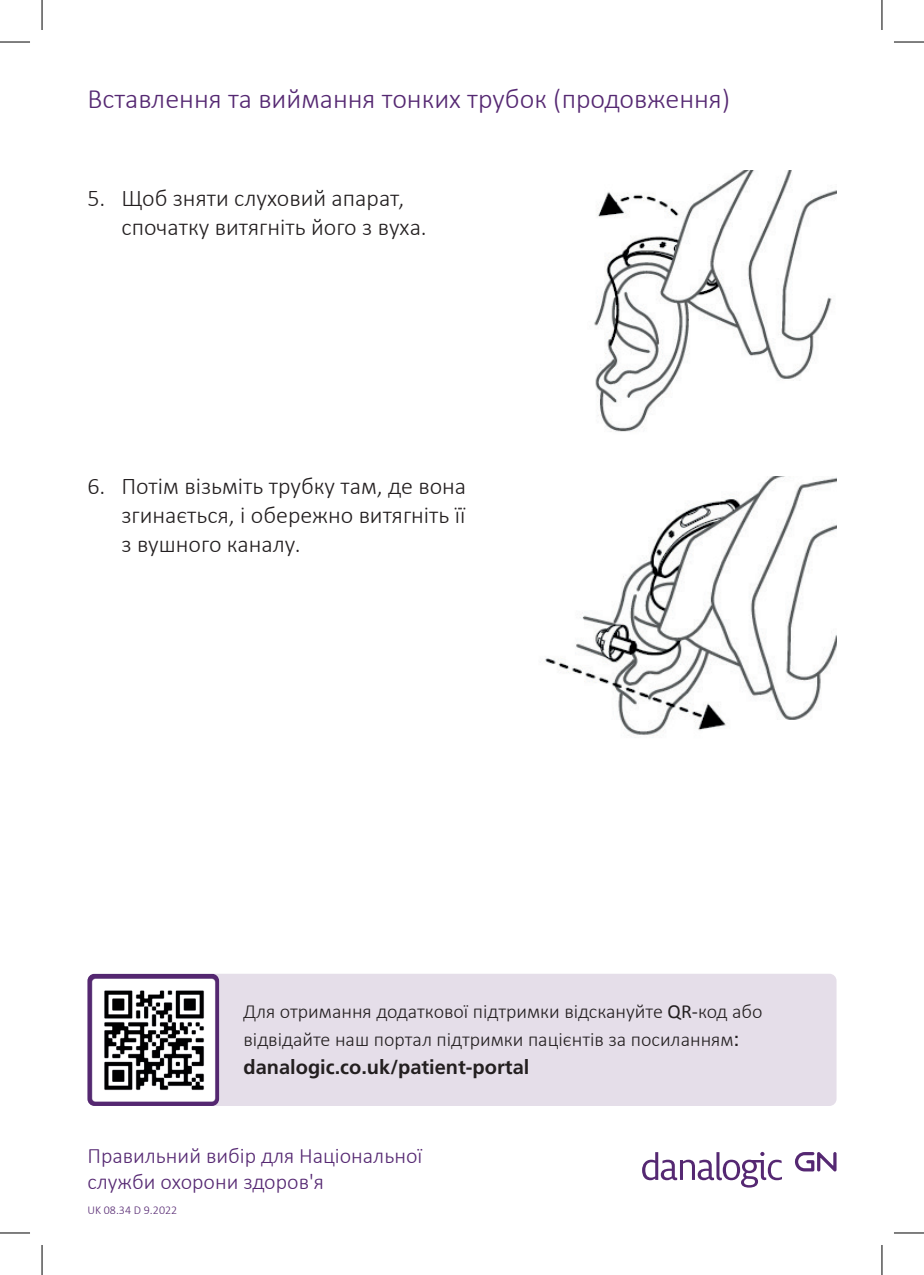
<style>
.page{position:relative;width:924px;height:1275px;background:#fff}
.page>*{position:absolute;margin:0;border:0;box-sizing:border-box;transform-origin:0 0}
.t1{font:300 28px "Calibri";color:#552872}
.t2{font:300 24px/28.8px "Calibri";color:#231f20}
.t3{font:300 22px/26px "Calibri";color:#552872}
.t4{font:300 20px/28px "Calibri";color:#231f20}
.t5{font:300 12px "Calibri";color:#552872}
.s1{font-weight:400}
.s2{font-family:"Frutiger";font-weight:400}
.s3{font-family:"Frutiger";font-weight:700}
</style>
<div class="page">
<img style="left:594px;top:170px;width:242px;height:262px">
<svg style="left:795px;top:1152px;width:41px;height:19px"></svg>
<svg style="left:642px;top:1151px;width:139px;height:36px"></svg>
<img style="left:545px;top:476px;width:291px;height:262px">
<div style="left:87px;top:973px;width:749px;height:133px;background:#e5dee9;border-radius:7px"></div>
<img style="left:87px;top:973px;width:132px;height:133px">
<hr style="left:0;top:42px;width:30px;height:1px;background:#000">
<hr style="left:893px;top:42px;width:30px;height:1px;background:#000">
<hr style="left:0;top:1232px;width:30px;height:1px;background:#000">
<hr style="left:893px;top:1232px;width:30px;height:1px;background:#000">
<hr style="left:42px;top:0;width:1px;height:30px;background:#000">
<hr style="left:42px;top:1245px;width:1px;height:30px;background:#000">
<hr style="left:881px;top:0;width:1px;height:30px;background:#000">
<hr style="left:881px;top:1245px;width:1px;height:30px;background:#000">
<p class="t1" style="left:87px;top:82px;width:644px">Вставлення та виймання тонких трубок (продовження)</p>
<p class="t2" style="left:121px;top:182px;width:307px;text-indent:-34px">5. Щоб зняти слуховий апарат, спочатку витягніть його з вуха.</p>
<p class="t2" style="left:121px;top:471px;width:346px;text-align:justify;text-indent:-34px">6. Потім візьміть трубку там, де вона згинається, і обережно витягніть її з вушного каналу.</p>
<p class="t4" style="left:243px;top:996px;width:520px">Для отримання додаткової підтримки відскануйте <span class="s1">QR-</span>код або відвідайте наш портал підтримки пацієнтів за посиланням<span class="s2">: </span><span class="s3">danalogic.co.uk/patient-portal</span></p>
<p class="t3" style="left:87px;top:1141px;width:336px">Правильний вибір для Національної служби охорони здоров'я</p>
<p class="t5" style="left:87px;top:1202px;width:91px">UK 08.34 D 9.2022</p>
</div>
